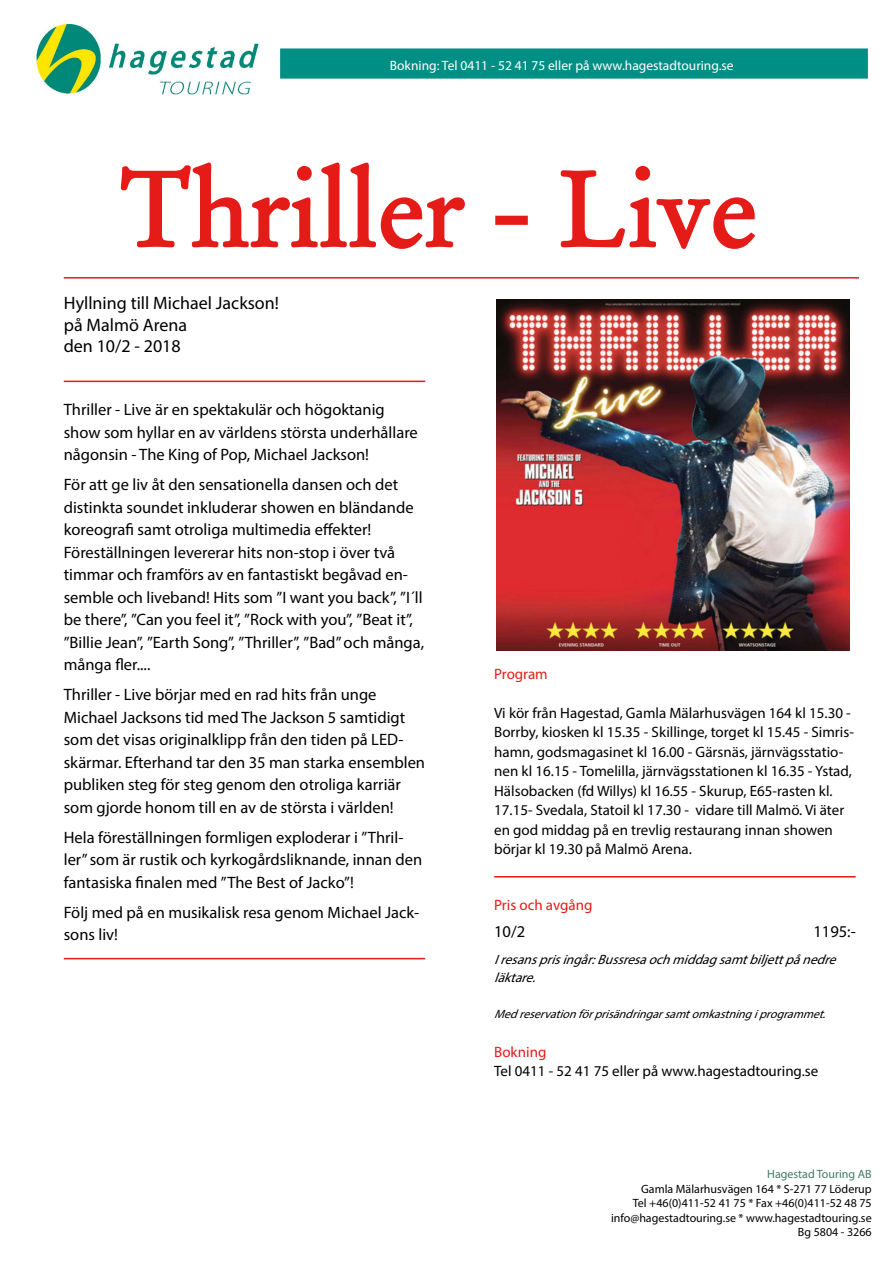
<style>
.page{position:relative;width:893px;height:1263px;background:#fff}
.page>*{position:absolute;margin:0;border:0;box-sizing:border-box;transform-origin:0 0}
.t1{font:105px "Stempel Garamond";color:#e41b17}
.t2{font:18px/21.6px "Myriad Pro";color:#000}
.t3{font:16.5px/22.5px "Myriad Pro";color:#000}
.t4{font:15px/19.5px "Myriad Pro";color:#000}
.t5{font:15px "Myriad Pro";color:#e41b17}
.t6{font:italic 13.5px/18px "Myriad Pro";color:#000}
.t7{font:13.5px "Myriad Pro";color:#fff}
.t8{font:12px/14.4px "Myriad Pro";color:#000;text-align:right}
.t9{font:italic 12px "Myriad Pro";color:#000}
.t10{font:12px "Myriad Pro";color:#427967}
</style>
<div class="page">
<img style="left:34px;top:23px;width:225px;height:72px">
<img style="left:280px;top:48px;width:588px;height:31px">
<svg style="left:120px;top:162px;width:345px;height:87px"></svg>
<div style="left:495px;top:216px;width:33px;height:9px;border:3px solid #e41b17"></div>
<svg style="left:560px;top:166px;width:196px;height:83px"></svg>
<hr style="left:64px;top:277px;width:795px;height:2px;background:#e41b17">
<hr style="left:64px;top:381px;width:361px;height:1px;background:#e41b17">
<hr style="left:64px;top:958px;width:361px;height:1px;background:#e41b17">
<img style="left:497px;top:300px;width:352px;height:351px">
<hr style="left:494px;top:876px;width:362px;height:1px;background:#e41b17">
<p class="t7" style="left:390px;top:57px;width:345px">Bokning: Tel 0411 - 52 41 75 eller på www.hagestadtouring.se</p>
<h1 class="t1" style="left:120px;top:148px;width:637px">Thriller - Live</h1>
<p class="t2" style="left:64px;top:292px;width:217px">Hyllning till Michael Jackson! på Malmö Arena<br>den 10/2 - 2018</p>
<p class="t3" style="left:64px;top:398px;width:356px">Thriller - Live är en spektakulär och högoktanig show som hyllar en av världens största underhållare någonsin - The King of Pop, Michael Jackson!</p>
<p class="t3" style="left:64px;top:473px;width:362px">För att ge liv åt den sensationella dansen och det distinkta soundet inkluderar showen en bländande koreografi samt otroliga multimedia effekter!<br>Föreställningen levererar hits non-stop i över två timmar och framförs av en fantastiskt begåvad en&shy;semble och liveband! Hits som ”I want you back”, ”I´ll be there”, ”Can you feel it”, ”Rock with you”, ”Beat it”, ”Billie Jean”, ”Earth Song”, ”Thriller”, ”Bad” och många, många fler....</p>
<p class="t3" style="left:64px;top:683px;width:363px">Thriller - Live börjar med en rad hits från unge Michael Jacksons tid med The Jackson 5 samtidigt som det visas originalklipp från den tiden på LED&shy;skärmar. Efterhand tar den 35 man starka ensemblen publiken steg för steg genom den otroliga karriär som gjorde honom till en av de största i världen!</p>
<p class="t3" style="left:64px;top:826px;width:360px">Hela föreställningen formligen exploderar i ”Thril&shy;ler” som är rustik och kyrkogårdsliknande, innan den fantasiska finalen med ”The Best of Jacko”!</p>
<p class="t3" style="left:64px;top:901px;width:357px">Följ med på en musikalisk resa genom Michael Jack&shy;sons liv!</p>
<p class="t5" style="left:494px;top:665px;width:55px">Program</p>
<p class="t4" style="left:494px;top:703px;width:361px">Vi kör från Hagestad, Gamla Mälarhusvägen 164 kl 15.30 - Borrby, kiosken kl 15.35 - Skillinge, torget kl 15.45 - Simris&shy;hamn, godsmagasinet kl 16.00 - Gärsnäs, järnvägsstatio&shy;nen kl 16.15 - Tomelilla, järnvägsstationen kl 16.35 - Ystad, Hälsobacken (fd Willys) kl 16.55 - Skurup, E65-rasten kl.<br>17.15- Svedala, Statoil kl 17.30 - vidare till Malmö. Vi äter en god middag på en trevlig restaurang innan showen börjar kl 19.30 på Malmö Arena.</p>
<p class="t5" style="left:494px;top:896px;width:100px">Pris och avgång</p>
<p class="t3" style="left:494px;top:920px;width:33px">10/2</p>
<p class="t3" style="left:813px;top:920px;width:44px">1195:-</p>
<p class="t6" style="left:494px;top:950px;width:348px">Iresansprisingår:Bussresaochmiddagsamtbiljettpånedre läktare.</p>
<p class="t9" style="left:494px;top:1006px;width:338px">Medreservationförprisändringarsamtomkastningiprogrammet.</p>
<p class="t5" style="left:494px;top:1043px;width:54px">Bokning</p>
<p class="t4" style="left:494px;top:1061px;width:326px">Tel 0411 - 52 41 75 eller på www.hagestadtouring.se</p>
<p class="t10" style="left:767px;top:1167px;width:106px">Hagestad Touring AB</p>
<p class="t8" style="left:611px;top:1181px;width:262px">Gamla Mälarhusvägen 164 * S-271 77 Löderup<br>Tel +46(0)411-52 41 75 * Fax +46(0)411-52 48 75 info@hagestadtouring.se * www.hagestadtouring.se Bg 5804 - 3266</p>
</div>
